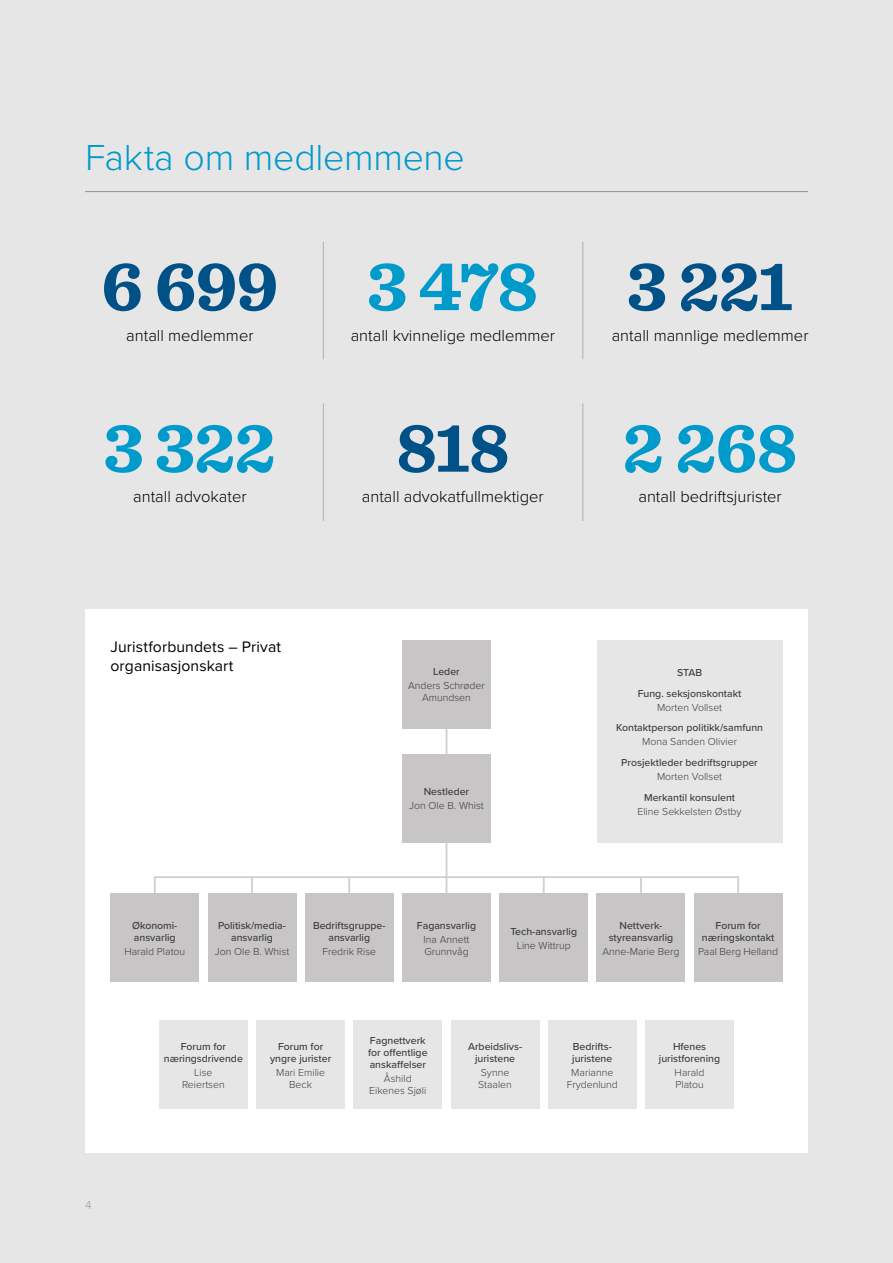
<style>
.page{position:relative;width:893px;height:1263px;background:#e6e6e7}
.page>*{position:absolute;margin:0;border:0;box-sizing:border-box;transform-origin:0 0}
.Infografikk_Tall{font:700 72px "Sentinel";letter-spacing:-.02em;color:#009acb}
.Infografikk_Tall-2{font:700 72px "Sentinel";letter-spacing:-.02em;color:#005187}
.Rapport_Tittel_1{font:300 37.5px "Proxima Nova";letter-spacing:-.01em;color:#009acb}
.Infografikk_Forklari{font:300 16.5px "Proxima Nova";color:#000}
.Rapport_Tittel_1-2{font:15.75px/18.9px "Proxima Nova";letter-spacing:.005em;color:#000}
.t1{font:300 12px "Proxima Nova";color:#9d9d9c}
.Org__kart_Tittel{font:500 10.5px/12px "Proxima Nova";color:#3c3c3b;text-align:center}
.Org__kart_Navn{font:300 10.5px/12px "Proxima Nova";color:#3c3c3b;text-align:center}
</style>
<div class="page">
<div style="left:85px;top:609px;width:723px;height:543px;background:#fff"></div>
<hr style="left:446px;top:712px;width:1px;height:198px;background:#d2d0d1">
<hr style="left:251px;top:877px;width:2px;height:33px;background:#d2d0d1">
<hr style="left:348px;top:877px;width:2px;height:33px;background:#d2d0d1">
<hr style="left:543px;top:877px;width:2px;height:33px;background:#d2d0d1">
<hr style="left:640px;top:877px;width:2px;height:33px;background:#d2d0d1">
<hr style="left:737px;top:877px;width:2px;height:33px;background:#d2d0d1">
<hr style="left:154px;top:877px;width:2px;height:33px;background:#d2d0d1">
<hr style="left:154px;top:876px;width:585px;height:2px;background:#d2d0d1">
<hr style="left:85px;top:191px;width:723px;height:1px;background:#939393">
<hr style="left:323px;top:242px;width:1px;height:117px;background:#b2b0b0">
<hr style="left:323px;top:403px;width:1px;height:118px;background:#b2b0b0">
<hr style="left:582px;top:242px;width:1px;height:117px;background:#b2b0b0">
<hr style="left:582px;top:403px;width:1px;height:118px;background:#b2b0b0">
<div style="left:402px;top:640px;width:89px;height:88px;background:#c7c5c6"></div>
<div style="left:402px;top:754px;width:89px;height:88px;background:#c7c5c6"></div>
<div style="left:597px;top:640px;width:185px;height:202px;background:#e6e6e7"></div>
<div style="left:402px;top:893px;width:89px;height:89px;background:#c7c5c6"></div>
<div style="left:305px;top:893px;width:88px;height:89px;background:#c7c5c6"></div>
<div style="left:694px;top:893px;width:88px;height:89px;background:#c7c5c6"></div>
<div style="left:208px;top:893px;width:88px;height:89px;background:#c7c5c6"></div>
<div style="left:597px;top:893px;width:88px;height:89px;background:#c7c5c6"></div>
<div style="left:111px;top:893px;width:88px;height:89px;background:#c7c5c6"></div>
<div style="left:499px;top:893px;width:89px;height:89px;background:#c7c5c6"></div>
<div style="left:354px;top:1021px;width:88px;height:88px;background:#e6e6e7"></div>
<div style="left:645px;top:1021px;width:89px;height:88px;background:#e6e6e7"></div>
<div style="left:256px;top:1021px;width:89px;height:88px;background:#e6e6e7"></div>
<div style="left:548px;top:1021px;width:89px;height:88px;background:#e6e6e7"></div>
<div style="left:159px;top:1021px;width:89px;height:88px;background:#e6e6e7"></div>
<div style="left:451px;top:1021px;width:88px;height:88px;background:#e6e6e7"></div>
<p class="Rapport_Tittel_1" style="left:85px;top:129px;width:381px">Fakta om medlemmene</p>
<p class="Infografikk_Tall-2" style="left:101px;top:229px;width:179px">6 699</p>
<p class="Infografikk_Tall" style="left:367px;top:229px;width:172px">3 478</p>
<p class="Infografikk_Tall-2" style="left:627px;top:229px;width:167px">3 221</p>
<p class="Infografikk_Forklari" style="left:126px;top:323px;width:129px">antall medlemmer</p>
<p class="Infografikk_Forklari" style="left:351px;top:323px;width:206px">antall kvinnelige medlemmer</p>
<p class="Infografikk_Forklari" style="left:612px;top:323px;width:198px">antall mannlige medlemmer</p>
<p class="Infografikk_Tall" style="left:104px;top:391px;width:174px">3 322</p>
<p class="Infografikk_Tall-2" style="left:396px;top:391px;width:116px">818</p>
<p class="Infografikk_Tall" style="left:623px;top:391px;width:176px">2 268</p>
<p class="Infografikk_Forklari" style="left:133px;top:484px;width:115px">antall advokater</p>
<p class="Infografikk_Forklari" style="left:362px;top:484px;width:183px">antall advokatfullmektiger</p>
<p class="Infografikk_Forklari" style="left:638px;top:484px;width:145px">antall bedriftsjurister</p>
<p class="Rapport_Tittel_1-2" style="left:111px;top:637px;width:172px">Juristforbundets – Privat organisasjonskart</p>
<p class="Org__kart_Tittel" style="left:433px;top:665px;width:28px">Leder</p>
<p class="Org__kart_Navn" style="left:408px;top:679px;width:78px">Anders Schrøder<br>Amundsen</p>
<p class="Org__kart_Tittel" style="left:424px;top:785px;width:47px">Nestleder</p>
<p class="Org__kart_Navn" style="left:409px;top:799px;width:76px">Jon Ole B. Whist</p>
<p class="Org__kart_Tittel" style="left:677px;top:666px;width:27px">STAB</p>
<p class="Org__kart_Tittel" style="left:638px;top:687px;width:105px">Fung. seksjonskontakt</p>
<p class="Org__kart_Navn" style="left:657px;top:701px;width:67px">Morten Vollset</p>
<p class="Org__kart_Tittel" style="left:616px;top:721px;width:148px">Kontaktperson politikk/samfunn</p>
<p class="Org__kart_Navn" style="left:642px;top:735px;width:96px">Mona Sanden Olivier</p>
<p class="Org__kart_Tittel" style="left:621px;top:756px;width:138px">Prosjektleder bedriftsgrupper</p>
<p class="Org__kart_Navn" style="left:657px;top:770px;width:67px">Morten Vollset</p>
<p class="Org__kart_Tittel" style="left:644px;top:791px;width:93px">Merkantil konsulent</p>
<p class="Org__kart_Navn" style="left:637px;top:804px;width:106px">Eline Sekkelsten Østby</p>
<p class="Org__kart_Tittel" style="left:132px;top:919px;width:47px;text-align:left">Økonomi&shy;ansvarlig</p>
<p class="Org__kart_Navn" style="left:124px;top:945px;width:62px">Harald Platou</p>
<p class="Org__kart_Tittel" style="left:218px;top:919px;width:70px">Politisk/media&shy;ansvarlig</p>
<p class="Org__kart_Navn" style="left:215px;top:945px;width:76px">Jon Ole B. Whist</p>
<p class="Org__kart_Tittel" style="left:313px;top:919px;width:74px">Bedriftsgruppe&shy;ansvarlig</p>
<p class="Org__kart_Navn" style="left:322px;top:945px;width:55px">Fredrik Rise</p>
<p class="Org__kart_Tittel" style="left:417px;top:919px;width:61px">Fagansvarlig</p>
<p class="Org__kart_Navn" style="left:423px;top:933px;width:48px;text-align:left">Ina Annett<br>Grunnvåg</p>
<p class="Org__kart_Tittel" style="left:510px;top:925px;width:68px">Tech-ansvarlig</p>
<p class="Org__kart_Navn" style="left:517px;top:939px;width:55px">Line Wittrup</p>
<p class="Org__kart_Tittel" style="left:609px;top:919px;width:66px">Nettverk&shy;styreansvarlig</p>
<p class="Org__kart_Navn" style="left:602px;top:945px;width:78px">Anne-Marie Berg</p>
<p class="Org__kart_Tittel" style="left:702px;top:919px;width:74px">Forum for næringskontakt</p>
<p class="Org__kart_Navn" style="left:698px;top:945px;width:81px">Paal Berg Helland</p>
<p class="t1" style="left:85px;top:1196px;width:8px">4</p>
<p class="Org__kart_Tittel" style="left:164px;top:1040px;width:80px">Forum for næringsdrivende</p>
<p class="Org__kart_Navn" style="left:182px;top:1066px;width:44px">Lise<br>Reiertsen</p>
<p class="Org__kart_Tittel" style="left:270px;top:1040px;width:63px">Forum for yngre jurister</p>
<p class="Org__kart_Navn" style="left:276px;top:1066px;width:50px">Mari Emilie<br>Beck</p>
<p class="Org__kart_Tittel" style="left:368px;top:1034px;width:61px;text-align:left">Fagnettverk for offentlige anskaffelser</p>
<p class="Org__kart_Navn" style="left:369px;top:1072px;width:59px">Åshild<br>Eikenes Sjøli</p>
<p class="Org__kart_Tittel" style="left:468px;top:1040px;width:56px">Arbeidslivs&shy;juristene</p>
<p class="Org__kart_Navn" style="left:478px;top:1066px;width:35px;text-align:left">Synne<br>Staalen</p>
<p class="Org__kart_Tittel" style="left:572px;top:1040px;width:42px;text-align:left">Bedrifts&shy;juristene</p>
<p class="Org__kart_Navn" style="left:567px;top:1066px;width:53px">Marianne<br>Frydenlund</p>
<p class="Org__kart_Tittel" style="left:659px;top:1040px;width:63px">Hfenes juristforening</p>
<p class="Org__kart_Navn" style="left:675px;top:1066px;width:31px;text-align:left">Harald<br>Platou</p>
</div>
